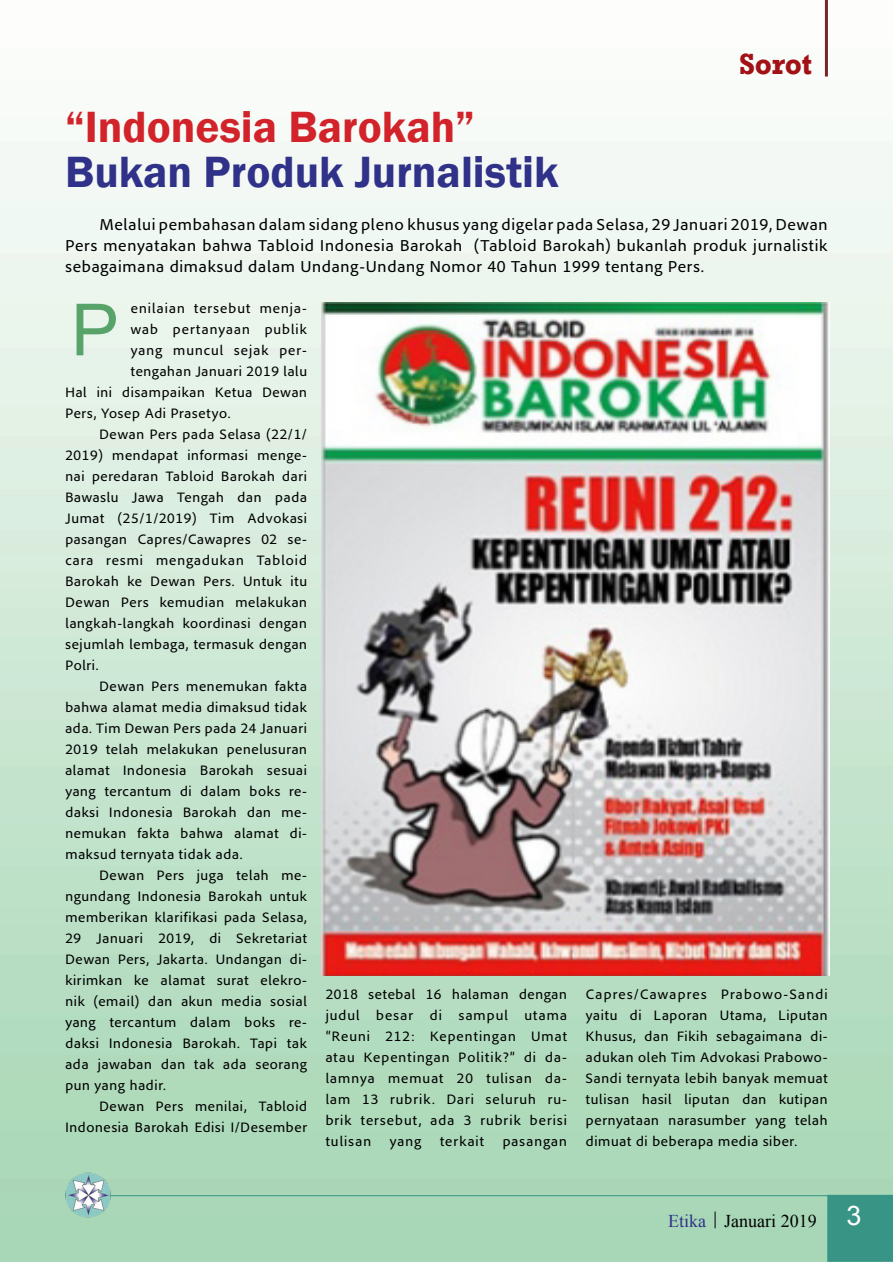
<style>
.page{position:relative;width:893px;height:1263px;background:#fff}
.page>*{position:absolute;margin:0;border:0;box-sizing:border-box;transform-origin:0 0}
.t1{font:72px "Arial";color:#57a36a}
.t2{font:600 45px "Franklin Gothic";color:#303188}
.t3{font:600 45px "Franklin Gothic";color:#d2232a}
.t4{font:700 30px "Rockwell";letter-spacing:-.01em;color:#a11116}
.t5{font:18px "Times New Roman";color:#000}
.t6{font:16.5px/21px "Adobe Clean UI";color:#000;text-align:justify}
.t7{font:14.25px/21px "Adobe Clean UI";color:#000;text-align:justify}
.t8{font:14.25px "Adobe Clean UI";letter-spacing:.025em;color:#000}
.s1{color:#303188}
.s2{font-family:"Arial";font-size:27px;color:#fff}
</style>
<div class="page">
<img style="left:0;top:0;width:893px;height:1262px">
<svg style="left:715px;top:1211px;width:1px;height:17px"></svg>
<hr style="left:109px;top:1195px;width:784px;height:1px;background:#389586">
<div style="left:827px;top:1196px;width:66px;height:66px;background:#389586"></div>
<img style="left:65px;top:1173px;width:46px;height:44px">
<hr style="left:825px;top:0;width:3px;height:77px;background:#7a2427">
<img style="left:322px;top:303px;width:507px;height:673px">
<h3 class="t4" style="left:739px;top:46px;width:74px">Sorot</h3>
<h2 class="t3" style="left:65px;top:99px;width:411px">“Indonesia Barokah”</h2>
<h2 class="t2" style="left:65px;top:144px;width:495px">Bukan Produk Jurnalistik</h2>
<p class="t6" style="left:65px;top:213px;width:764px;text-indent:34px">Melalui pembahasan dalam sidang pleno khusus yang digelar pada Selasa, 29 Januari 2019, Dewan Pers menyatakan bahwa Tabloid Indonesia Barokah (Tabloid Barokah) bukanlah produk jurnalistik sebagaimana dimaksud dalam Undang-Undang Nomor 40 Tahun 1999 tentang Pers.</p>
<p class="t8" style="left:130px;top:299px;width:178px">enilaian tersebut menja-</p>
<p class="t8" style="left:130px;top:320px;width:178px">wab pertanyaan publik</p>
<p class="t8" style="left:130px;top:341px;width:178px">yang muncul sejak per-</p>
<p class="t7" style="left:130px;top:361px;width:178px">tengahan Januari 2019 lalu</p>
<p class="t7" style="left:65px;top:382px;width:244px">Hal ini disampaikan Ketua Dewan</p>
<p class="t7" style="left:65px;top:403px;width:167px">Pers, Yosep Adi Prasetyo.</p>
<p class="t7" style="left:99px;top:424px;width:210px">Dewan Pers pada Selasa (22/1/</p>
<p class="t7" style="left:65px;top:445px;width:244px">2019) mendapat informasi menge-</p>
<p class="t7" style="left:65px;top:466px;width:244px">nai peredaran Tabloid Barokah dari</p>
<p class="t7" style="left:65px;top:487px;width:244px">Bawaslu Jawa Tengah dan pada</p>
<p class="t7" style="left:65px;top:508px;width:244px">Jumat (25/1/2019) Tim Advokasi</p>
<p class="t7" style="left:65px;top:529px;width:244px">pasangan Capres/Cawapres 02 se-</p>
<p class="t8" style="left:65px;top:551px;width:244px">cara resmi mengadukan Tabloid</p>
<p class="t7" style="left:65px;top:571px;width:244px">Barokah ke Dewan Pers. Untuk itu</p>
<p class="t7" style="left:65px;top:592px;width:244px">Dewan Pers kemudian melakukan</p>
<p class="t7" style="left:65px;top:613px;width:244px">langkah-langkah koordinasi dengan</p>
<p class="t7" style="left:65px;top:634px;width:244px">sejumlah lembaga, termasuk dengan</p>
<p class="t7" style="left:65px;top:655px;width:35px">Polri.</p>
<p class="t7" style="left:99px;top:676px;width:210px">Dewan Pers menemukan fakta</p>
<p class="t7" style="left:65px;top:697px;width:244px">bahwa alamat media dimaksud tidak</p>
<p class="t7" style="left:65px;top:718px;width:244px">ada. Tim Dewan Pers pada 24 Januari</p>
<p class="t7" style="left:65px;top:739px;width:244px">2019 telah melakukan penelusuran</p>
<p class="t7" style="left:65px;top:760px;width:244px">alamat Indonesia Barokah sesuai</p>
<p class="t7" style="left:65px;top:781px;width:244px">yang tercantum di dalam boks re-</p>
<p class="t7" style="left:65px;top:802px;width:244px">daksi Indonesia Barokah dan me-</p>
<p class="t7" style="left:65px;top:823px;width:244px">nemukan fakta bahwa alamat di-</p>
<p class="t7" style="left:65px;top:844px;width:179px">maksud ternyata tidak ada.</p>
<p class="t7" style="left:99px;top:865px;width:210px">Dewan Pers juga telah me-</p>
<p class="t7" style="left:65px;top:886px;width:244px">ngundang Indonesia Barokah untuk</p>
<p class="t7" style="left:65px;top:907px;width:244px">memberikan klarifikasi pada Selasa,</p>
<p class="t7" style="left:65px;top:928px;width:244px">29 Januari 2019, di Sekretariat</p>
<p class="t7" style="left:65px;top:949px;width:244px">Dewan Pers, Jakarta. Undangan di-</p>
<p class="t7" style="left:65px;top:970px;width:244px">kirimkan ke alamat surat elekro-</p>
<p class="t7" style="left:65px;top:991px;width:244px">nik (email) dan akun media sosial</p>
<p class="t7" style="left:65px;top:1012px;width:244px">yang tercantum dalam boks re-</p>
<p class="t7" style="left:65px;top:1033px;width:244px">daksi Indonesia Barokah. Tapi tak</p>
<p class="t7" style="left:65px;top:1054px;width:244px">ada jawaban dan tak ada seorang</p>
<p class="t7" style="left:65px;top:1075px;width:103px">pun yang hadir.</p>
<p class="t7" style="left:99px;top:1096px;width:210px">Dewan Pers menilai, Tabloid</p>
<p class="t7" style="left:65px;top:1117px;width:244px">Indonesia Barokah Edisi I/Desember</p>
<h1 class="t1" style="left:71px;top:283px;width:50px">P</h1>
<p class="t7" style="left:586px;top:983px;width:244px">Capres/Cawapres Prabowo-Sandi yaitu di Laporan Utama, Liputan Khusus, dan Fikih sebagaimana di&shy;adukan oleh Tim Advokasi Prabowo-Sandi ternyata lebih banyak memuat tulisan hasil liputan dan kutipan pernyataan narasumber yang telah dimuat di beberapa media siber.</p>
<p class="t7" style="left:325px;top:984px;width:243px">2018 setebal 16 halaman dengan judul besar di sampul utama “Reuni 212: Kepentingan Umat atau Kepentingan Politik?” di da&shy;lamnya memuat 20 tulisan da&shy;lam 13 rubrik. Dari seluruh ru&shy;brik tersebut, ada 3 rubrik berisi tulisan</p>
<p class="t7" style="left:389px;top:1131px;width:34px">yang</p>
<p class="t8" style="left:440px;top:1132px;width:46px">terkait</p>
<p class="t8" style="left:502px;top:1132px;width:66px">pasangan</p>
<p class="t5" style="left:668px;top:1208px;width:195px"><span class="s1">Etika</span> Januari 2019 <span class="s2">3</span></p>
</div>
